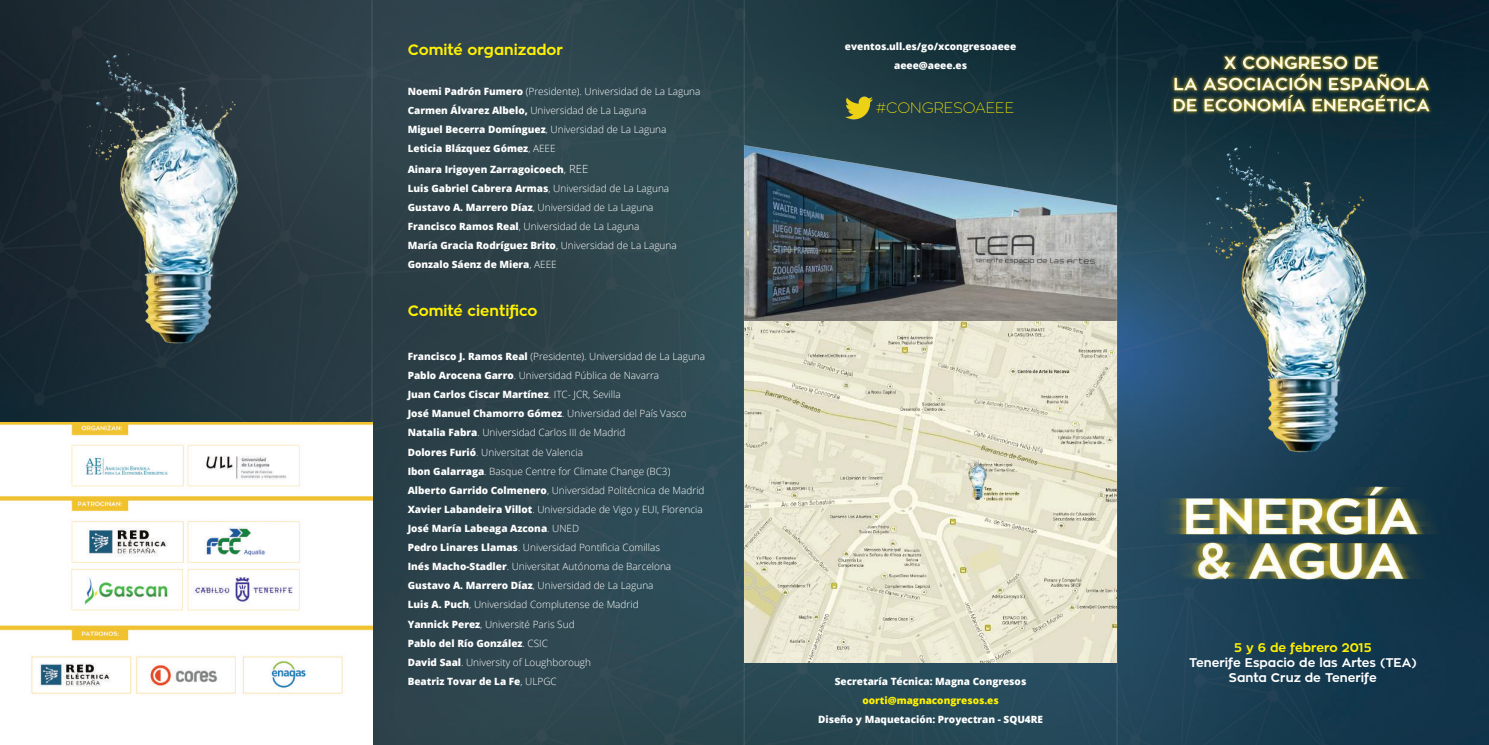
<style>
.page{position:relative;width:1489px;height:745px;background:#fff}
.page>*{position:absolute;margin:0;border:0;box-sizing:border-box;transform-origin:0 0}
.t1{font:700 15px "Zona Pro";color:#fff101}
.t2{font:100 15px "Zona Pro";color:#fff101}
.t3{font:700 12.5px/15px "Zona Pro";color:#fff;text-align:center}
.t4{font:700 12.5px "Zona Pro";color:#fff101}
.t5{font:300 10px/19.1px "Open Sans";color:#fff}
.t6{font:800 10px/19.1px "Open Sans";color:#fff}
.t7{font:800 10px "Open Sans";color:#fff101}
.s1{font-weight:800}
.s2{font-weight:300;font-size:11.25px}
.s3{font-weight:300}
</style>
<div class="page">
<img style="left:0;top:0;width:1488px;height:744px">
<img style="left:1129px;top:35px;width:345px;height:587px">
<img style="left:744px;top:145px;width:372px;height:517px">
<img style="left:959px;top:452px;width:33px;height:49px">
<img style="left:62px;top:40px;width:214px;height:317px">
<hr style="left:1116px;top:0;width:1px;height:744px;background:#fff">
<img style="left:0;top:422px;width:371px;height:322px">
<hr style="left:743px;top:0;width:1px;height:744px;background:#fff">
<hr style="left:371px;top:0;width:1px;height:744px;background:#fff">
<img style="left:199px;top:526px;width:88px;height:31px">
<img style="left:845px;top:94px;width:27px;height:27px">
<h1 class="t1" style="left:407px;top:40px;width:157px">Comité organizador</h1>
<p class="t5" style="left:407px;top:81px;width:294px"><span class="s1">Noemi Padrón Fumero</span> (Presidente). Universidad de La Laguna <span class="s1">Carmen Álvarez Albelo,</span> Universidad de La Laguna<br><span class="s1">Miguel Becerra Domínguez</span>, Universidad de La Laguna <span class="s1">Leticia Blázquez Gómez</span>, AEEE</p>
<p class="t6" style="left:407px;top:159px;width:270px">Ainara Irigoyen Zarragoicoech<span class="s2">, REE<br></span>Luis Gabriel Cabrera Armas<span class="s3">, Universidad de La Laguna </span>Gustavo A. Marrero Díaz<span class="s3">, Universidad de La Laguna </span>Francisco Ramos Real<span class="s3">, Universidad de La Laguna<br></span>María Gracia Rodríguez Brito<span class="s3">, Universidad de La Laguna </span>Gonzalo Sáenz de Miera<span class="s3">, AEEE</span></p>
<h1 class="t1" style="left:407px;top:300px;width:131px">Comité cientifico</h1>
<p class="t5" style="left:407px;top:346px;width:299px"><span class="s1">Francisco J. Ramos Real</span> (Presidente). Universidad de La Laguna <span class="s1">Pablo Arocena Garro</span>. Universidad Pública de Navarra<br><span class="s1">Juan Carlos Ciscar Martínez</span>. ITC- JCR, Sevilla<br><span class="s1">José Manuel Chamorro Gómez</span>. Universidad del País Vasco <span class="s1">Natalia Fabra</span>. Universidad Carlos III de Madrid<br><span class="s1">Dolores Furió</span>. Universitat de Valencia<br><span class="s1">Ibon Galarraga</span>. Basque Centre for Climate Change (BC3)<br><span class="s1">Alberto Garrido Colmenero</span>, Universidad Politécnica de Madrid <span class="s1">Xavier Labandeira Villot</span>. Universidade de Vigo y EUI, Florencia <span class="s1">José María Labeaga Azcona</span>. UNED<br><span class="s1">Pedro Linares Llamas</span>. Universidad Pontificia Comillas<br><span class="s1">Inés Macho-Stadler</span>. Universitat Autónoma de Barcelona <span class="s1">Gustavo A. Marrero Díaz</span>, Universidad de La Laguna<br><span class="s1">Luis A. Puch</span>, Universidad Complutense de Madrid<br><span class="s1">Yannick Perez</span>, Université Paris Sud<br><span class="s1">Pablo del Río González</span>. CSIC<br><span class="s1">David Saal</span>. University of Loughborough<br><span class="s1">Beatriz Tovar de La Fe</span>, ULPGC</p>
<p class="t6" style="left:844px;top:36px;width:173px;text-align:center">eventos.ull.es/go/xcongresoaeee aeee@aeee.es</p>
<h1 class="t2" style="left:876px;top:98px;width:140px">#CONGRESOAEEE</h1>
<p class="t6" style="left:834px;top:670px;width:193px">Secretaría Técnica: Magna Congresos</p>
<p class="t7" style="left:862px;top:692px;width:138px">oorti@magnacongresos.es</p>
<p class="t6" style="left:818px;top:708px;width:226px">Diseño y Maquetación: Proyectran - SQU4RE</p>
<p class="t4" style="left:1234px;top:638px;width:139px">5 y 6 de febrero 2015</p>
<p class="t3" style="left:1188px;top:654px;width:229px">Tenerife Espacio de las Artes (TEA)<br>Santa Cruz de Tenerife</p>
</div>
